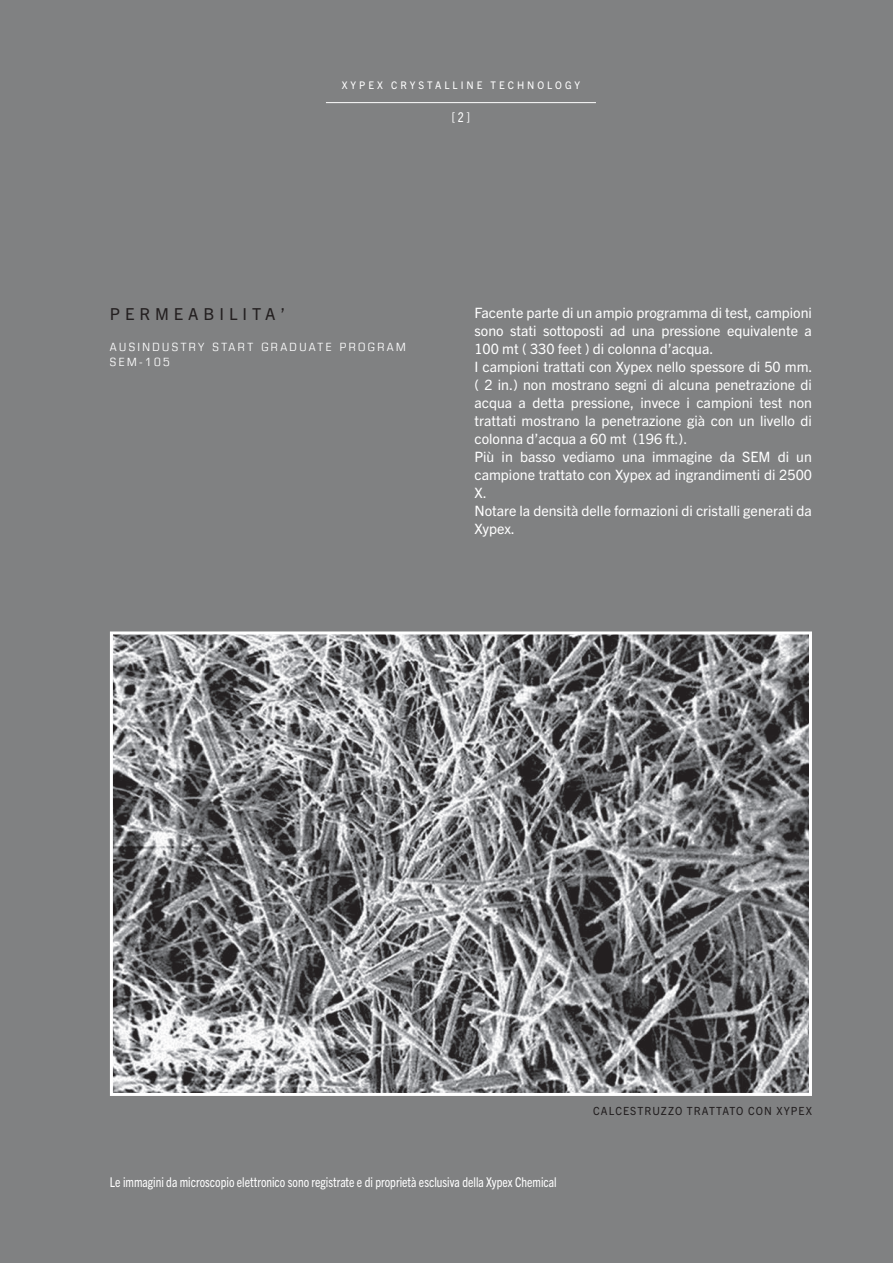
<style>
.page{position:relative;width:893px;height:1263px;background:#808182}
.page>*{position:absolute;margin:0;border:0;box-sizing:border-box;transform-origin:0 0}
.t1{font:16.5px "Trade Gothic Next LT Pro";letter-spacing:.3em;color:#231f20}
.t2{font:14.25px/18px "Trade Gothic Next LT Pro";color:#fff}
.t3{font:condensed 13.5px "Trade Gothic Next LT Pro";color:#fff;scale:.95 1}
.t4{font:condensed 11.4px/15px "Eurostile LT";letter-spacing:.2em;color:#fff;scale:1.05 1}
.t5{font:11.25px "Trade Gothic Next LT Pro";letter-spacing:.1em;color:#231f20;scale:.95 1}
.t6{font:10.5px "Trade Gothic Next LT Pro";letter-spacing:.3em;color:#fff;scale:.95 1}
</style>
<div class="page">
<hr style="left:326px;top:102px;width:270px;height:1px;background:#fff">
<img style="left:114px;top:635px;width:694px;height:457px">
<div style="left:110px;top:631px;width:702px;height:465px;border:3px solid #fff"></div>
<p class="t6" style="left:342px;top:78px;width:252px">XYPEX CRYSTALLINE TECHNOLOGY</p>
<p class="t3" style="left:452px;top:108px;width:20px">[ 2 ]</p>
<p class="t1" style="left:110px;top:303px;width:177px">PERMEABILITA’</p>
<p class="t4" style="left:110px;top:339px;width:283px">AUSINDUSTRY START GRADUATE PROGRAM<br>SEM-105</p>
<p class="t2" style="left:474px;top:303px;width:340px">Facente parte di un ampio programma di test, campioni sono stati sottoposti ad una pressione equivalente a 100 mt ( 330 feet ) di colonna d’acqua.<br>I campioni trattati con Xypex nello spessore di 50 mm. ( 2 in.) non mostrano segni di alcuna penetrazione di acqua a detta pressione, invece i campioni test non trattati mostrano la penetrazione già con un livello di colonna d’acqua a 60 mt (196 ft.).<br>Più in basso vediamo una immagine da SEM di un campione trattato con Xypex ad ingrandimenti di 2500<br>X.<br>Notare la densità delle formazioni di cristalli generati da Xypex.</p>
<p class="t5" style="left:593px;top:1103px;width:232px">CALCESTRUZZO TRATTATO CON XYPEX</p>
<p class="t3" style="left:110px;top:1173px;width:472px">Le immagini da microscopio elettronico sono registrate e di proprietà esclusiva della Xypex Chemical</p>
</div>
